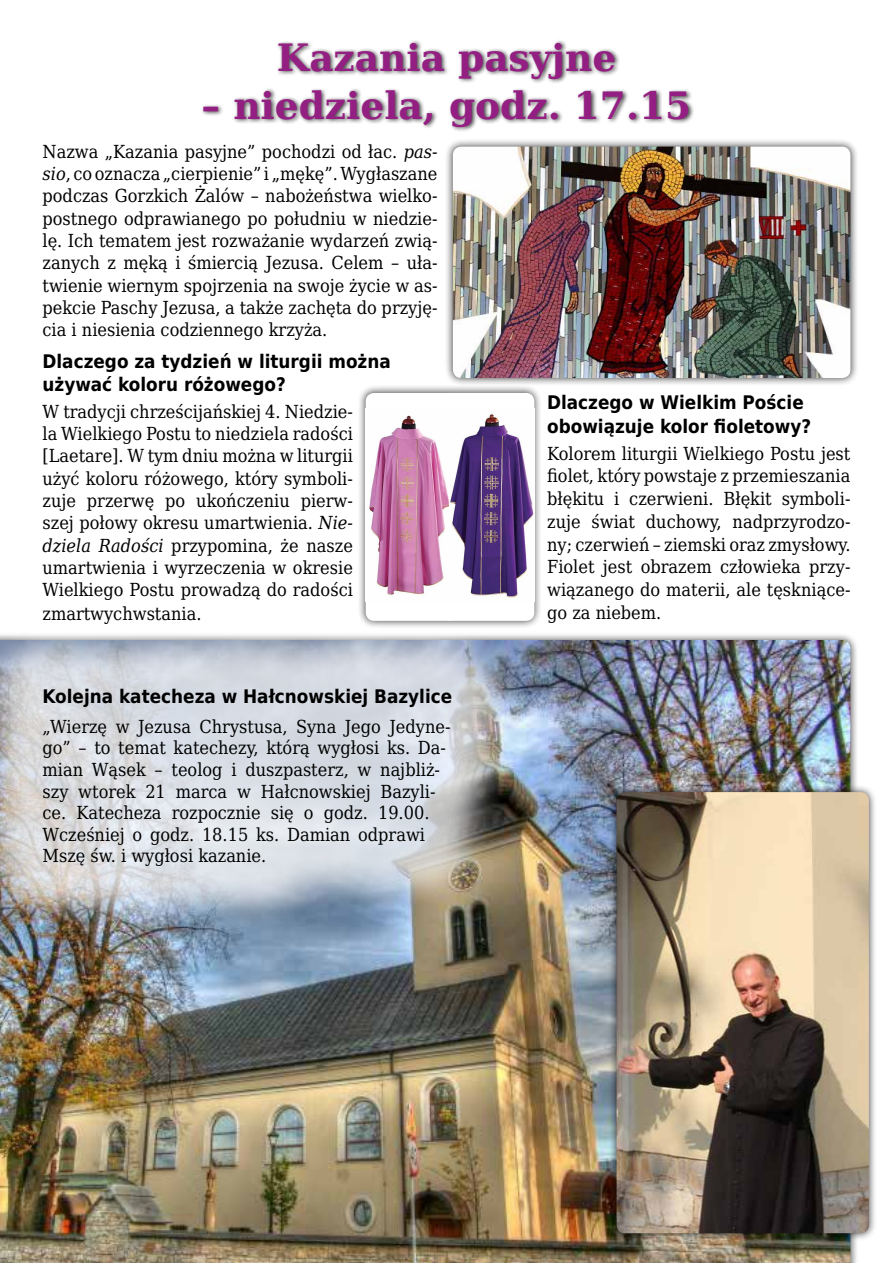
<style>
.page{position:relative;width:893px;height:1263px;background:#fff}
.page>*{position:absolute;margin:0;border:0;box-sizing:border-box;transform-origin:0 0}
.t1{font:700 37.5px "DejaVu Serif";color:#941f82}
.t2{font:700 18.75px/23.2px "DejaVu Sans Condensed";color:#000}
.t3{font:18px/22.4px "DejaVu Serif Condensed";color:#000;text-align:justify}
.s1{font-style:italic}
</style>
<div class="page">
<img style="left:0;top:640px;width:850px;height:623px">
<div style="left:201px;top:39px;width:494px;height:93px;background:#000;opacity:.75"></div>
<div style="left:608px;top:784px;width:269px;height:457px;background:#000;opacity:.75"></div>
<img style="left:617px;top:792px;width:252px;height:441px">
<div style="left:445px;top:138px;width:414px;height:248px;background:#000;opacity:.75"></div>
<img style="left:453px;top:147px;width:397px;height:231px">
<div style="left:0;top:618px;width:521px;height:318px;background:#fff;opacity:.75"></div>
<div style="left:357px;top:385px;width:186px;height:244px;background:#000;opacity:.75"></div>
<svg style="left:366px;top:393px;width:168px;height:228px"></svg>
<img style="left:449px;top:409px;width:85px;height:193px">
<h1 class="t1" style="left:277px;top:28px;width:341px">Kazania pasyjne</h1>
<h1 class="t1" style="left:202px;top:76px;width:491px">– niedziela, godz. 17.15</h1>
<p class="t3" style="left:43px;top:140px;width:396px">Nazwa „Kazania pasyjne” pochodzi od łac. <span class="s1">pas&shy;sio</span>, co oznacza „cierpienie” i „mękę”. Wygłaszane podczas Gorzkich Żalów – nabożeństwa wielko&shy;postnego odprawianego po południu w niedzie&shy;lę. Ich tematem jest rozważanie wydarzeń zwią&shy;zanych z męką i śmiercią Jezusa. Celem – uła&shy;twienie wiernym spojrzenia na swoje życie w as&shy;pekcie Paschy Jezusa, a także zachęta do przyję&shy;cia i niesienia codziennego krzyża.</p>
<p class="t2" style="left:43px;top:349px;width:350px">Dlaczego za tydzień w liturgii można używać koloru różowego?</p>
<p class="t3" style="left:43px;top:400px;width:312px">W tradycji chrześcijańskiej 4. Niedzie&shy;la Wielkiego Postu to niedziela radości [Laetare]. W tym dniu można w liturgii użyć koloru różowego, który symboli&shy;zuje przerwę po ukończeniu pierw&shy;szej połowy okresu umartwienia. <span class="s1">Nie&shy;dziela Radości</span> przypomina, że nasze umartwienia i wyrzeczenia w okresie Wielkiego Postu prowadzą do radości zmartwychwstania.</p>
<p class="t2" style="left:547px;top:390px;width:266px">Dlaczego w Wielkim Poście obowiązuje kolor fioletowy?</p>
<p class="t3" style="left:547px;top:441px;width:305px;line-height:22.8px">Kolorem liturgii Wielkiego Postu jest fiolet, który powstaje z przemieszania błękitu i czerwieni. Błękit symboli&shy;zuje świat duchowy, nadprzyrodzo&shy;ny; czerwień – ziemski oraz zmysłowy.<br>Fiolet jest obrazem człowieka przy&shy;wiązanego do materii, ale tęskniące&shy;go za niebem.</p>
<p class="t2" style="left:43px;top:684px;width:411px">Kolejna katecheza w Hałcnowskiej Bazylice</p>
<p class="t3" style="left:43px;top:715px;width:409px;line-height:21.6px;text-align:left">„Wierzę w Jezusa Chrystusa, Syna Jego Jedyne&shy;go” – to temat katechezy, którą wygłosi ks. Da&shy;mian Wąsek – teolog i duszpasterz, w najbliż&shy;szy wtorek 21 marca w Hałcnowskiej Bazyli&shy;ce. Katecheza rozpocznie się o godz. 19.00.<br>Wcześniej o godz. 18.15 ks. Damian odprawi Mszę św. i wygłosi kazanie.</p>
</div>
